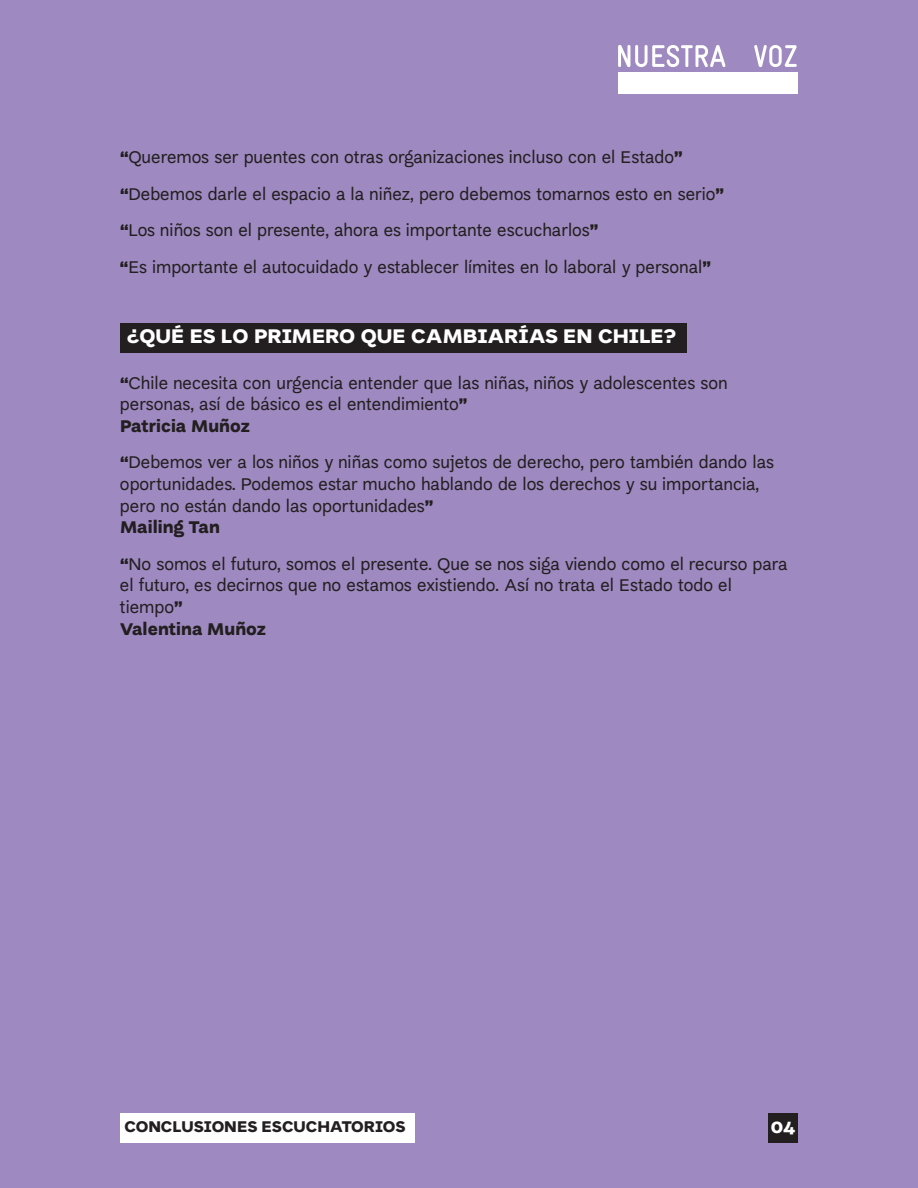
<style>
.page{position:relative;width:918px;height:1188px;background:#9e8ac1}
.page>*{position:absolute;margin:0;border:0;box-sizing:border-box;transform-origin:0 0}
.t1{font:700 21px "Di Grotesk";color:#fff}
.t2{font:700 19.5px "Di Grotesk";color:#fff}
.t3{font:18px/21.6px "Di Grotesk";color:#231f20}
.t4{font:700 16.5px "Di Grotesk";color:#231f20}
.s1{font-weight:700;font-size:16.5px}
.s2{font-weight:700}
</style>
<div class="page">
<div style="left:120px;top:323px;width:566px;height:30px;background:#231f20"></div>
<div style="left:768px;top:1113px;width:30px;height:30px;background:#231f20"></div>
<div style="left:120px;top:1113px;width:295px;height:30px;background:#fff"></div>
<svg style="left:618px;top:45px;width:107px;height:22px"></svg>
<svg style="left:754px;top:45px;width:43px;height:22px"></svg>
<div style="left:618px;top:73px;width:180px;height:21px;background:#fff"></div>
<p class="t3" style="left:120px;top:139px;width:605px;line-height:36.6px"><span class="s1">“</span>Queremos ser puentes con otras organizaciones incluso con el Estado<span class="s1">” “</span>Debemos darle el espacio a la niñez, pero debemos tomarnos esto en serio<span class="s1">” “</span>Los niños son el presente, ahora es importante escucharlos<span class="s1">”<br>“</span>Es importante el autocuidado y establecer límites en lo laboral y personal<span class="s1">”</span></p>
<p class="t1" style="left:127px;top:320px;width:550px">¿QUÉ ES LO PRIMERO QUE CAMBIARÍAS EN CHILE?</p>
<p class="t3" style="left:120px;top:372px;width:609px"><span class="s1">“</span>Chile necesita con urgencia entender que las niñas, niños y adolescentes son personas, así de básico es el entendimiento<span class="s1">”<br></span><span class="s2">Patricia Muñoz</span></p>
<p class="t3" style="left:120px;top:451px;width:656px"><span class="s1">“</span>Debemos ver a los niños y niñas como sujetos de derecho, pero también dando las oportunidades. Podemos estar mucho hablando de los derechos y su importancia, pero no están dando las oportunidades<span class="s1">”<br></span><span class="s2">Mailing Tan</span></p>
<p class="t3" style="left:120px;top:553px;width:669px"><span class="s1">“</span>No somos el futuro, somos el presente. Que se nos siga viendo como el recurso para el futuro, es decirnos que no estamos existiendo. Así no trata el Estado todo el tiempo<span class="s1">”<br></span><span class="s2">Valentina Muñoz</span></p>
<p class="t4" style="left:124px;top:1114px;width:283px">CONCLUSIONES ESCUCHATORIOS</p>
<p class="t2" style="left:771px;top:1111px;width:26px">04</p>
</div>
